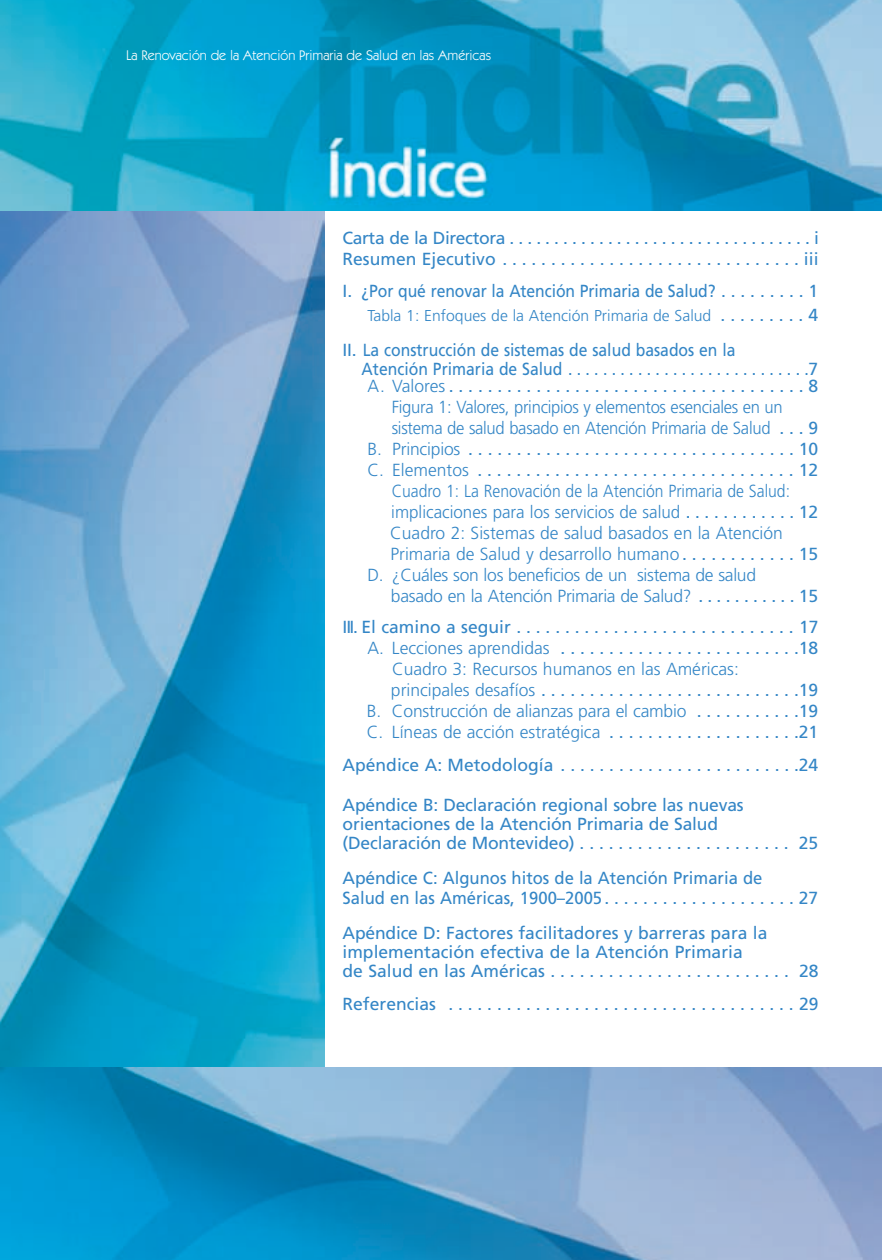
<style>
.page{position:relative;width:882px;height:1260px;background:#fff}
.page>*{position:absolute;margin:0;border:0;box-sizing:border-box;transform-origin:0 0}
.t1{font:17.5px/19.2px "Frutiger";color:#3486c6}
.t2{font:300 17.5px "Frutiger";color:#3486c6}
.t3{font:300 17.5px "Frutiger";color:#3486c6;scale:.95 1}
.t4{font:300 17.5px "Frutiger";color:#3486c6;scale:.9 1}
.t5{font:300 15.75px "Frutiger";color:#3486c6}
.t6{font:14px "Itc Kabel";color:#fff}
.s1{font-weight:400;font-size:17.5px}
.s2{font-weight:300}
.s3{font-weight:400}
</style>
<div class="page">
<img style="left:0;top:211px;width:325px;height:985px">
<img style="left:0;top:0;width:882px;height:211px">
<img style="left:1px;top:1068px;width:881px;height:192px">
<p class="t6" style="left:126px;top:50px;width:367px">La Renovación de la Atención Primaria de Salud en las Américas</p>
<p class="t1" style="left:343px;top:229px;width:478px;line-height:21px">Carta de la Directora . . . . . . . . . . . . . . . . . . . . . . . . . . . . . . . . . . i<br>Resumen Ejecutivo . . . . . . . . . . . . . . . . . . . . . . . . . . . . . . . iii</p>
<p class="t1" style="left:343px;top:283px;width:477px">I. ¿Por qué renovar la Atención Primaria de Salud? . . . . . . . . . 1</p>
<p class="t5" style="left:367px;top:309px;width:452px">Tabla 1: Enfoques de la Atención Primaria de Salud <span class="s1">. . . . . . . . . 4</span></p>
<p class="t1" style="left:362px;top:342px;width:458px;text-indent:-19px">II. La construcción de sistemas de salud basados en la<br>Atención Primaria de Salud . . . . . . . . . . . . . . . . . . . . . . . . . . . .7</p>
<p class="t1" style="left:367px;top:378px;width:452px"><span class="s2">A. Valores</span>.....................................8</p>
<p class="t3" style="left:392px;top:400px;width:413px">Figura 1: Valores, principios y elementos esenciales en un</p>
<p class="t3" style="left:392px;top:421px;width:451px">sistema de salud basado en Atención Primaria de Salud <span class="s3">. . . 9</span></p>
<p class="t1" style="left:367px;top:441px;width:452px"><span class="s2">B. Principios</span> ..................................10</p>
<p class="t1" style="left:367px;top:462px;width:452px"><span class="s2">C. Elementos</span> .................................12</p>
<p class="t4" style="left:392px;top:484px;width:444px">Cuadro 1: La Renovación de la Atención Primaria de Salud:</p>
<p class="t2" style="left:391px;top:505px;width:429px">implicaciones para los servicios de salud <span class="s3">. . . . . . . . . . . . 12</span></p>
<p class="t2" style="left:390px;top:526px;width:394px">Cuadro 2: Sistemas de salud basados en la Atención</p>
<p class="t2" style="left:390px;top:547px;width:429px">Primaria de Salud y desarrollo humano <span class="s3">. . . . . . . . . . . . 15</span></p>
<p class="t2" style="left:367px;top:568px;width:390px">D. ¿Cuáles son los beneficios de un sistema de salud</p>
<p class="t2" style="left:391px;top:589px;width:429px">basado en la Atención Primaria de Salud? <span class="s3">. . . . . . . . . . . 15</span></p>
<p class="t1" style="left:343px;top:619px;width:478px">III. El camino a seguir . . . . . . . . . . . . . . . . . . . . . . . . . . . . . 17</p>
<p class="t1" style="left:368px;top:640px;width:452px"><span class="s2">A. Lecciones aprendidas</span> .........................18</p>
<p class="t2" style="left:392px;top:662px;width:348px">Cuadro 3: Recursos humanos en las Américas:</p>
<p class="t1" style="left:391px;top:682px;width:429px"><span class="s2">principales desafíos</span>...........................19</p>
<p class="t2" style="left:367px;top:704px;width:453px">B. Construcción de alianzas para el cambio <span class="s3">. . . . . . . . . . .19</span></p>
<p class="t2" style="left:367px;top:725px;width:453px">C. Líneas de acción estratégica <span class="s3">. . . . . . . . . . . . . . . . . . . .21</span></p>
<p class="t1" style="left:343px;top:756px;width:477px">Apéndice A: Metodología . . . . . . . . . . . . . . . . . . . . . . . . .24</p>
<p class="t1" style="left:343px;top:796px;width:477px">Apéndice B: Declaración regional sobre las nuevas orientaciones de la Atención Primaria de Salud (Declaración de Montevideo) . . . . . . . . . . . . . . . . . . . . . . 25</p>
<p class="t1" style="left:343px;top:870px;width:477px">Apéndice C: Algunos hitos de la Atención Primaria de<br>Salud en las Américas, 1900–2005. . . . . . . . . . . . . . . . . . . . 27</p>
<p class="t1" style="left:343px;top:924px;width:477px">Apéndice D: Factores facilitadores y barreras para la implementación efectiva de la Atención Primaria<br>de Salud en las Américas . . . . . . . . . . . . . . . . . . . . . . . . . 28</p>
<p class="t1" style="left:343px;top:995px;width:478px">Referencias . . . . . . . . . . . . . . . . . . . . . . . . . . . . . . . . . . . . 29</p>
</div>
